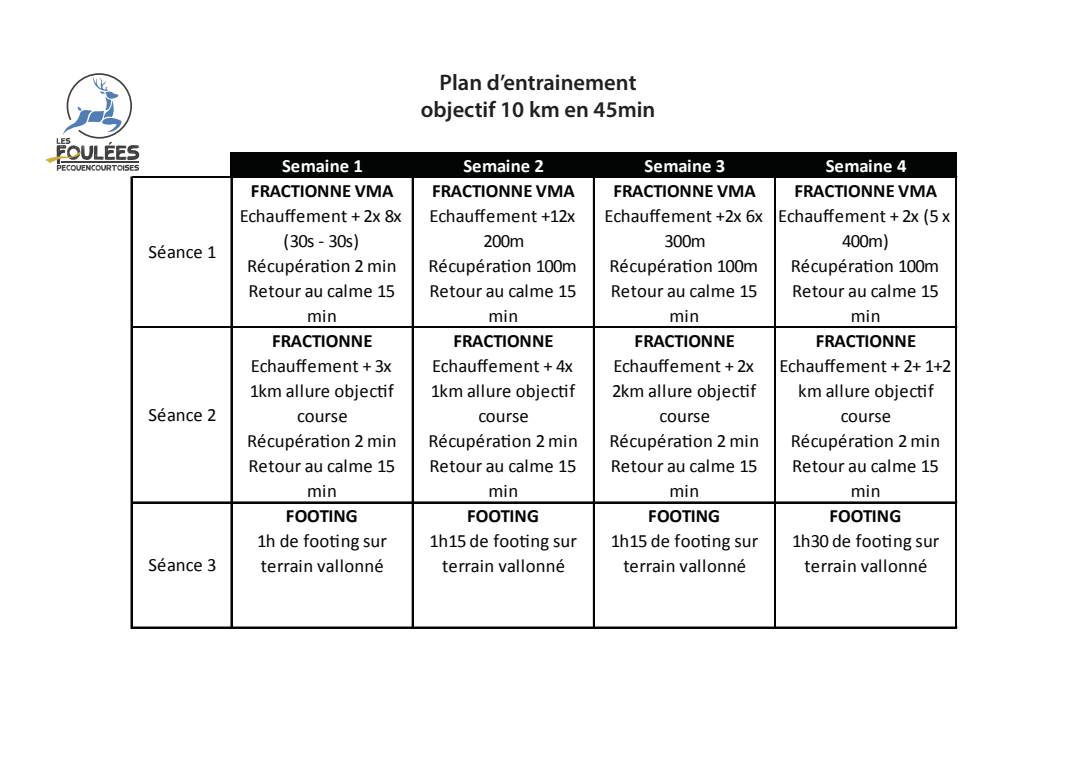
<style>
.page{position:relative;width:1088px;height:780px;background:#fff}
.page>*{position:absolute;margin:0;border:0;box-sizing:border-box;transform-origin:0 0}
.t1{font:600 22.5px/27px "Myriad Pro";color:#231f20;text-align:center}
.t2{font:18.75px/25px "Calibri";letter-spacing:.005em;color:#030505;text-align:center}
.t3{font:700 18.75px "Calibri";color:#030505}
.t4{font:18.75px/25px "Calibri";letter-spacing:-.015em;color:#030505;text-align:center}
.t5{font:700 18.75px "Calibri";letter-spacing:-.005em;color:#fff}
.t6{font:18.75px/25px "Calibri";letter-spacing:-.02em;color:#030505;text-align:center}
</style>
<div class="page">
<svg style="left:45px;top:73px;width:94px;height:98px"></svg>
<div style="left:231px;top:153px;width:726px;height:25px;background:#030505"></div>
<hr style="left:131px;top:177px;width:1px;height:451px;background:#030505">
<hr style="left:231px;top:178px;width:1px;height:450px;background:#030505">
<hr style="left:412px;top:178px;width:1px;height:450px;background:#030505">
<hr style="left:593px;top:178px;width:1px;height:450px;background:#030505">
<hr style="left:774px;top:178px;width:2px;height:450px;background:#030505">
<hr style="left:955px;top:178px;width:1px;height:450px;background:#030505">
<hr style="left:956px;top:178px;width:1px;height:450px;background:#030505">
<hr style="left:132px;top:176px;width:825px;height:1px;background:#030505">
<hr style="left:132px;top:177px;width:825px;height:1px;background:#030505">
<hr style="left:132px;top:326px;width:825px;height:1px;background:#030505">
<hr style="left:132px;top:327px;width:825px;height:1px;background:#030505">
<hr style="left:132px;top:501px;width:825px;height:1px;background:#030505">
<hr style="left:132px;top:502px;width:825px;height:1px;background:#030505">
<hr style="left:132px;top:626px;width:825px;height:1px;background:#030505">
<hr style="left:132px;top:627px;width:825px;height:1px;background:#030505">
<p class="t2" style="left:148px;top:239px;width:70px">Séance 1</p>
<p class="t2" style="left:148px;top:402px;width:70px">Séance 2</p>
<p class="t2" style="left:148px;top:552px;width:70px">Séance 3</p>
<p class="t1" style="left:421px;top:68px;width:236px">Plan d’entrainement objectif 10 km en 45min</p>
<p class="t5" style="left:282px;top:153px;width:82px">Semaine 1</p>
<p class="t5" style="left:463px;top:153px;width:82px">Semaine 2</p>
<p class="t5" style="left:644px;top:153px;width:82px">Semaine 3</p>
<p class="t5" style="left:826px;top:153px;width:82px">Semaine 4</p>
<p class="t3" style="left:251px;top:178px;width:144px">FRACTIONNE VMA</p>
<p class="t3" style="left:432px;top:178px;width:144px">FRACTIONNE VMA</p>
<p class="t3" style="left:613px;top:178px;width:144px">FRACTIONNE VMA</p>
<p class="t3" style="left:794px;top:178px;width:144px">FRACTIONNE VMA</p>
<p class="t6" style="left:240px;top:203px;width:163px">Echauffement + 2x 8x (30s - 30s)</p>
<p class="t4" style="left:430px;top:203px;width:147px">Echauffement +12x<br>200m</p>
<p class="t4" style="left:604px;top:203px;width:160px">Echauffement +2x 6x<br>300m</p>
<p class="t2" style="left:778px;top:203px;width:173px">Echauffement + 2x (5 x<br>400m)</p>
<p class="t2" style="left:247px;top:253px;width:151px">Récupération 2 min</p>
<p class="t2" style="left:428px;top:253px;width:150px">Récupération 100m</p>
<p class="t2" style="left:609px;top:253px;width:150px">Récupération 100m</p>
<p class="t2" style="left:791px;top:253px;width:150px">Récupération 100m</p>
<p class="t2" style="left:248px;top:278px;width:148px">Retour au calme 15 min</p>
<p class="t2" style="left:430px;top:278px;width:148px">Retour au calme 15 min</p>
<p class="t2" style="left:611px;top:278px;width:148px">Retour au calme 15 min</p>
<p class="t2" style="left:792px;top:278px;width:148px">Retour au calme 15 min</p>
<p class="t3" style="left:272px;top:328px;width:102px">FRACTIONNE</p>
<p class="t3" style="left:453px;top:328px;width:102px">FRACTIONNE</p>
<p class="t3" style="left:634px;top:328px;width:102px">FRACTIONNE</p>
<p class="t3" style="left:816px;top:328px;width:102px">FRACTIONNE</p>
<p class="t2" style="left:250px;top:353px;width:146px">Echauffement + 3x<br>1km allure objectif course</p>
<p class="t2" style="left:431px;top:353px;width:146px">Echauffement + 4x<br>1km allure objectif course</p>
<p class="t2" style="left:612px;top:353px;width:146px">Echauffement + 2x<br>2km allure objectif course</p>
<p class="t2" style="left:779px;top:353px;width:174px">Echauffement + 2+ 1+2 km allure objectif course</p>
<p class="t2" style="left:247px;top:428px;width:151px">Récupération 2 min</p>
<p class="t2" style="left:428px;top:428px;width:151px">Récupération 2 min</p>
<p class="t2" style="left:609px;top:428px;width:151px">Récupération 2 min</p>
<p class="t2" style="left:791px;top:428px;width:151px">Récupération 2 min</p>
<p class="t2" style="left:248px;top:453px;width:148px">Retour au calme 15 min</p>
<p class="t2" style="left:430px;top:453px;width:148px">Retour au calme 15 min</p>
<p class="t2" style="left:611px;top:453px;width:148px">Retour au calme 15 min</p>
<p class="t2" style="left:792px;top:453px;width:148px">Retour au calme 15 min</p>
<p class="t3" style="left:286px;top:503px;width:73px">FOOTING</p>
<p class="t3" style="left:467px;top:503px;width:73px">FOOTING</p>
<p class="t3" style="left:648px;top:503px;width:73px">FOOTING</p>
<p class="t3" style="left:829px;top:503px;width:73px">FOOTING</p>
<p class="t2" style="left:257px;top:528px;width:131px;text-align:left">1h de footing sur terrain vallonné</p>
<p class="t2" style="left:430px;top:528px;width:149px">1h15 de footing sur terrain vallonné</p>
<p class="t2" style="left:611px;top:528px;width:149px">1h15 de footing sur terrain vallonné</p>
<p class="t2" style="left:792px;top:528px;width:149px">1h30 de footing sur terrain vallonné</p>
</div>
